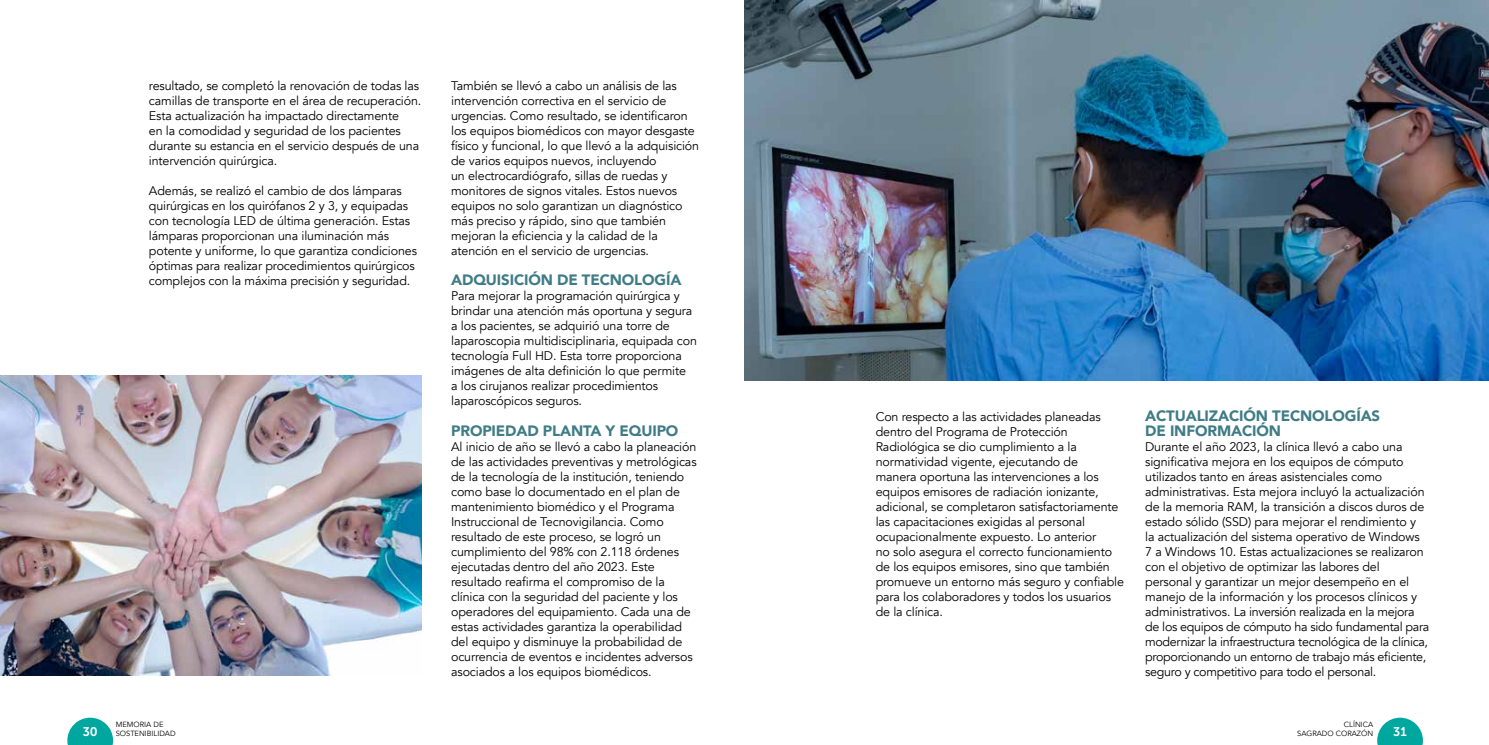
<style>
.page{position:relative;width:1489px;height:745px;background:#fff}
.page>*{position:absolute;margin:0;border:0;box-sizing:border-box;transform-origin:0 0}
.t1{font:900 15px/15px "Avenir";letter-spacing:-.01em;color:#407c86}
.t2{font:12.5px/15px "Avenir";letter-spacing:-.01em;color:#000}
.t3{font:12.5px "Museo Sans 700";color:#fff}
.t4{font:7.5px/8.8px "Avenir";color:#000}
</style>
<div class="page">
<svg style="left:67px;top:717px;width:46px;height:27px"></svg>
<svg style="left:1377px;top:717px;width:45px;height:27px"></svg>
<img style="left:744px;top:0;width:744px;height:380px">
<img style="left:0;top:375px;width:422px;height:300px">
<p class="t2" style="left:149px;top:78px;width:274px">resultado, se completó la renovación de todas las camillas de transporte en el área de recuperación.<br>Esta actualización ha impactado directamente<br>en la comodidad y seguridad de los pacientes durante su estancia en el servicio después de una intervención quirúrgica.</p>
<p class="t2" style="left:149px;top:183px;width:269px">Además, se realizó el cambio de dos lámparas quirúrgicas en los quirófanos 2 y 3, y equipadas con tecnología LED de última generación. Estas lámparas proporcionan una iluminación más potente y uniforme, lo que garantiza condiciones óptimas para realizar procedimientos quirúrgicos complejos con la máxima precisión y seguridad.</p>
<p class="t2" style="left:451px;top:78px;width:249px">También se llevó a cabo un análisis de las intervención correctiva en el servicio de urgencias. Como resultado, se identificaron los equipos biomédicos con mayor desgaste físico y funcional, lo que llevó a la adquisición de varios equipos nuevos, incluyendo<br>un electrocardiógrafo, sillas de ruedas y monitores de signos vitales. Estos nuevos equipos no solo garantizan un diagnóstico más preciso y rápido, sino que también mejoran la eficiencia y la calidad de la atención en el servicio de urgencias.</p>
<p class="t1" style="left:451px;top:272px;width:232px">ADQUISICIÓN DE TECNOLOGÍA</p>
<p class="t2" style="left:451px;top:288px;width:247px">Para mejorar la programación quirúrgica y brindar una atención más oportuna y segura a los pacientes, se adquirió una torre de laparoscopia multidisciplinaria, equipada con tecnología Full HD. Esta torre proporciona imágenes de alta definición lo que permite<br>a los cirujanos realizar procedimientos laparoscópicos seguros.</p>
<p class="t1" style="left:451px;top:422px;width:229px">PROPIEDAD PLANTA Y EQUIPO</p>
<p class="t2" style="left:451px;top:438px;width:247px">Al inicio de año se llevó a cabo la planeación de las actividades preventivas y metrológicas de la tecnología de la institución, teniendo como base lo documentado en el plan de mantenimiento biomédico y el Programa Instruccional de Tecnovigilancia. Como resultado de este proceso, se logró un cumplimiento del 98% con 2.118 órdenes ejecutadas dentro del año 2023. Este resultado reafirma el compromiso de la clínica con la seguridad del paciente y los operadores del equipamiento. Cada una de estas actividades garantiza la operabilidad del equipo y disminuye la probabilidad de ocurrencia de eventos e incidentes adversos asociados a los equipos biomédicos.</p>
<p class="t2" style="left:875px;top:408px;width:250px">Con respecto a las actividades planeadas dentro del Programa de Protección Radiológica se dio cumplimiento a la normatividad vigente, ejecutando de<br>manera oportuna las intervenciones a los equipos emisores de radiación ionizante, adicional, se completaron satisfactoriamente las capacitaciones exigidas al personal ocupacionalmente expuesto. Lo anterior<br>no solo asegura el correcto funcionamiento de los equipos emisores, sino que también promueve un entorno más seguro y confiable para los colaboradores y todos los usuarios de la clínica.</p>
<p class="t1" style="left:1145px;top:407px;width:236px">ACTUALIZACIÓN TECNOLOGÍAS<br>DE INFORMACIÓN</p>
<p class="t2" style="left:1145px;top:438px;width:286px">Durante el año 2023, la clínica llevó a cabo una significativa mejora en los equipos de cómputo utilizados tanto en áreas asistenciales como administrativas. Esta mejora incluyó la actualización de la memoria RAM, la transición a discos duros de estado sólido (SSD) para mejorar el rendimiento y<br>la actualización del sistema operativo de Windows 7 a Windows 10. Estas actualizaciones se realizaron con el objetivo de optimizar las labores del personal y garantizar un mejor desempeño en el manejo de la información y los procesos clínicos y administrativos. La inversión realizada en la mejora de los equipos de cómputo ha sido fundamental para modernizar la infraestructura tecnológica de la clínica, proporcionando un entorno de trabajo más eficiente, seguro y competitivo para todo el personal.</p>
<p class="t4" style="left:116px;top:719px;width:61px">MEMORIA DE<br>SOSTENIBILIDAD</p>
<p class="t4" style="left:1296px;top:719px;width:78px;text-align:right">CLÍNICA<br>SAGRADO CORAZÓN</p>
<p class="t3" style="left:83px;top:724px;width:17px">30</p>
<p class="t3" style="left:1393px;top:724px;width:15px">31</p>
</div>
